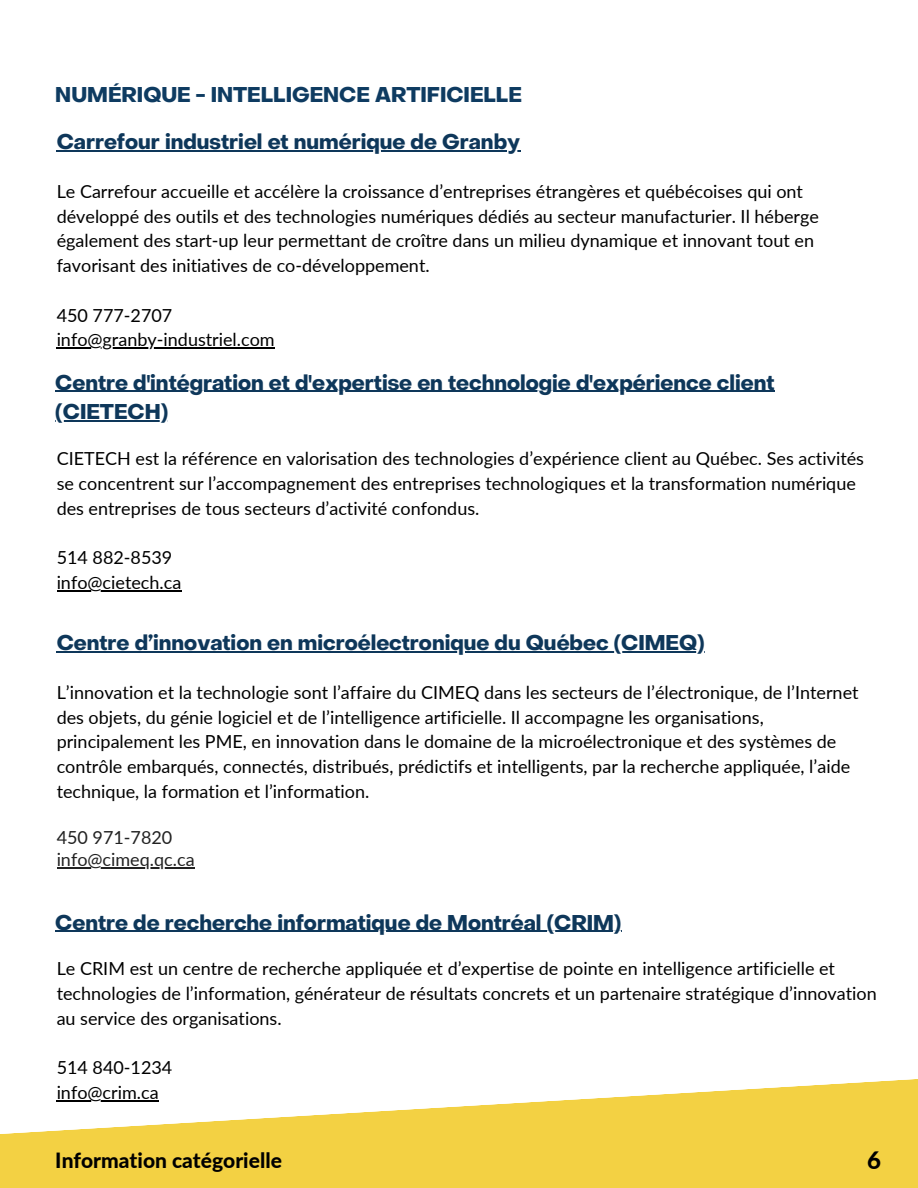
<style>
.page{position:relative;width:918px;height:1188px;background:#fff}
.page>*{position:absolute;margin:0;border:0;box-sizing:border-box;transform-origin:0 0}
.t1{font:800 24px "Lato";color:#000}
.t2{font:700 21px "Object Sans";color:#0e375a}
.t3{font:700 21px "Object Sans";color:#0e3b61}
.t4{font:800 21px "Lato";color:#000}
.t5{font:18px/24.8px "Lato";color:#000}
.t6{font:18px "Lato";color:#222}
</style>
<div class="page">
<svg style="left:0;top:1079px;width:918px;height:109px;fill:#f3d143"></svg>
<hr style="left:55px;top:391px;width:720px;height:1px;background:#0e375a">
<hr style="left:55px;top:420px;width:113px;height:1px;background:#0e375a">
<hr style="left:57px;top:590px;width:124px;height:1px;background:#000">
<hr style="left:57px;top:151px;width:450px;height:1px;background:#0e375a">
<hr style="left:57px;top:347px;width:218px;height:2px;background:#000">
<hr style="left:57px;top:652px;width:648px;height:1px;background:#0e375a">
<hr style="left:57px;top:868px;width:138px;height:1px;background:#222">
<hr style="left:55px;top:931px;width:566px;height:1px;background:#0e375a">
<hr style="left:57px;top:1100px;width:102px;height:1px;background:#000">
<p class="t3" style="left:55px;top:86px;width:468px">NUMÉRIQUE - INTELLIGENCE ARTIFICIELLE</p>
<p class="t2" style="left:57px;top:134px;width:465px">Carrefour industriel et numérique de Granby</p>
<h2 class="t5" style="left:57px;top:179px;width:748px">Le Carrefour accueille et accélère la croissance d’entreprises étrangères et québécoises qui ont</h2>
<p class="t5" style="left:57px;top:203px;width:764px">développé des outils et des technologies numériques dédiés au secteur manufacturier. Il héberge également des start-up leur permettant de croître dans un milieu dynamique et innovant tout en favorisant des initiatives de co-développement.</p>
<p class="t5" style="left:57px;top:302px;width:117px">450 777-2707</p>
<p class="t5" style="left:57px;top:327px;width:220px">info@granby-industriel.com</p>
<p class="t2" style="left:55px;top:374px;width:721px">Centre d'intégration et d'expertise en technologie d'expérience client</p>
<p class="t2" style="left:55px;top:403px;width:114px">(CIETECH)</p>
<h2 class="t5" style="left:57px;top:446px;width:809px">CIETECH est la référence en valorisation des technologies d’expérience client au Québec. Ses activités se concentrent sur l’accompagnement des entreprises technologiques et la transformation numérique des entreprises de tous secteurs d’activité confondus.</h2>
<p class="t5" style="left:57px;top:545px;width:117px">514 882-8539</p>
<p class="t5" style="left:57px;top:570px;width:126px">info@cietech.ca</p>
<p class="t2" style="left:57px;top:635px;width:650px">Centre d’innovation en microélectronique du Québec (CIMEQ)</p>
<h2 class="t5" style="left:57px;top:679px;width:803px">L’innovation et la technologie sont l’affaire du CIMEQ dans les secteurs de l’électronique, de l’Internet des objets, du génie logiciel et de l’intelligence artificielle. Il accompagne les organisations, principalement les PME, en innovation dans le domaine de la microélectronique et des systèmes de contrôle embarqués, connectés, distribués, prédictifs et intelligents, par la recherche appliquée, l’aide technique, la formation et l’information.</h2>
<p class="t6" style="left:57px;top:826px;width:117px">450 971-7820</p>
<p class="t6" style="left:57px;top:849px;width:139px">info@cimeq.qc.ca</p>
<p class="t2" style="left:55px;top:914px;width:568px">Centre de recherche informatique de Montréal (CRIM)</p>
<h2 class="t5" style="left:57px;top:956px;width:822px">Le CRIM est un centre de recherche appliquée et d’expertise de pointe en intelligence artificielle et technologies de l’information, générateur de résultats concrets et un partenaire stratégique d’innovation au service des organisations.</h2>
<p class="t5" style="left:57px;top:1055px;width:117px">514 840-1234 info@crim.ca</p>
<h1 class="t4" style="left:55px;top:1147px;width:228px">Information catégorielle</h1>
<h2 class="t1" style="left:867px;top:1145px;width:15px">6</h2>
</div>
